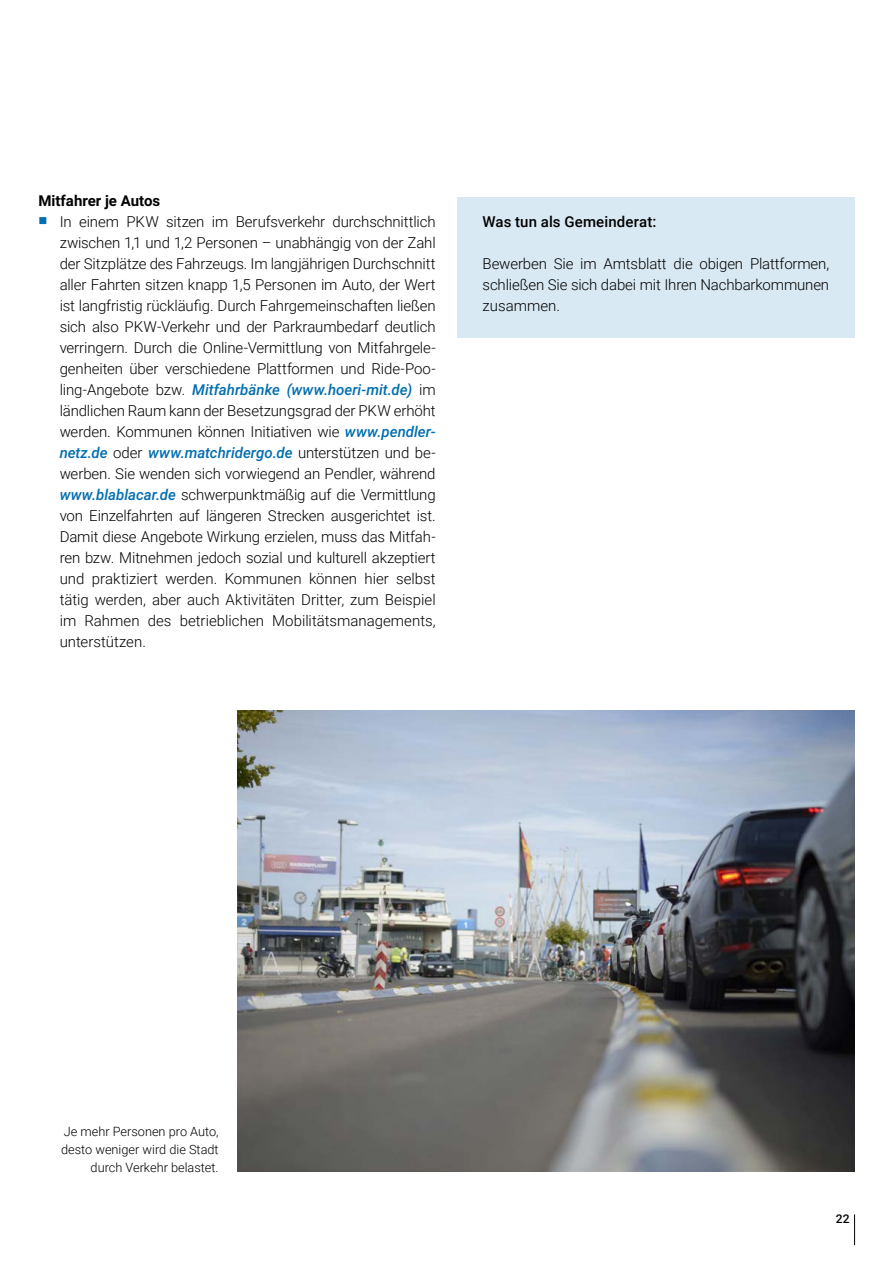
<style>
.page{position:relative;width:893px;height:1263px;background:#fff}
.page>*{position:absolute;margin:0;border:0;box-sizing:border-box;transform-origin:0 0}
.P_Aufzählungen{font:300 15px/21px "Roboto";color:#000;text-align:justify}
.P_Fließtext{font:300 15px/21px "Roboto";letter-spacing:-.01em;color:#000;text-align:justify}
.P_Fließtext-2{font:500 15px "Roboto";letter-spacing:.01em;color:#000}
.H3_Zwischenüberschri{font:700 15px "Roboto";color:#000}
.Caption_BU{font:300 12.75px/18px "Roboto";color:#000;text-align:right}
.Seitenzahl{font:500 12px "Roboto";color:#000}
.s1{color:#006eaf}
.s2{font-weight:500;font-style:italic;color:#006eaf}
</style>
<div class="page">
<div style="left:457px;top:198px;width:398px;height:140px;background:#d9e9f3"></div>
<img style="left:237px;top:710px;width:618px;height:461px">
<hr style="left:854px;top:1214px;width:1px;height:31px;background:#000">
<h2 class="H3_Zwischenüberschri" style="left:38px;top:190px;width:123px">Mitfahrer je Autos</h2>
<p class="P_Aufzählungen" style="left:60px;top:211px;width:378px;text-indent:-21px"><span class="s1">■</span> In einem PKW sitzen im Berufsverkehr durchschnittlich zwischen 1,1 und 1,2 Personen – unabhängig von der Zahl der Sitzplätze des Fahrzeugs. Im langjährigen Durchschnitt aller Fahrten sitzen knapp 1,5 Personen im Auto, der Wert ist langfristig rückläufig. Durch Fahrgemeinschaften ließen sich also PKW-Verkehr und der Parkraumbedarf deutlich verringern. Durch die Online-Vermittlung von Mitfahrgele&shy;genheiten über verschiedene Plattformen und Ride-Poo&shy;ling-Angebote bzw. <span class="s2">Mitfahrbänke (www.hoeri-mit.de)</span> im ländlichen Raum kann der Besetzungsgrad der PKW erhöht werden. Kommunen können Initiativen wie <span class="s2">www.pendler&shy;netz.de</span> oder <span class="s2">www.matchridergo.de</span> unterstützen und be&shy;werben. Sie wenden sich vorwiegend an Pendler, während <span class="s2">www.blablacar.de</span> schwerpunktmäßig auf die Vermittlung von Einzelfahrten auf längeren Strecken ausgerichtet ist.<br>Damit diese Angebote Wirkung erzielen, muss das Mitfah&shy;ren bzw. Mitnehmen jedoch sozial und kulturell akzeptiert und praktiziert werden. Kommunen können hier selbst tätig werden, aber auch Aktivitäten Dritter, zum Beispiel im Rahmen des betrieblichen Mobilitätsmanagements, unterstützen.</p>
<p class="P_Fließtext-2" style="left:483px;top:211px;width:175px">Was tun als Gemeinderat:</p>
<p class="P_Fließtext" style="left:483px;top:253px;width:348px">Bewerben Sie im Amtsblatt die obigen Plattformen, schließen Sie sich dabei mit Ihren Nachbarkommunen zusammen.</p>
<p class="Caption_BU" style="left:61px;top:1122px;width:159px">Je mehr Personen pro Auto, desto weniger wird die Stadt durch Verkehr belastet.</p>
<p class="Seitenzahl" style="left:836px;top:1210px;width:15px">22</p>
</div>
